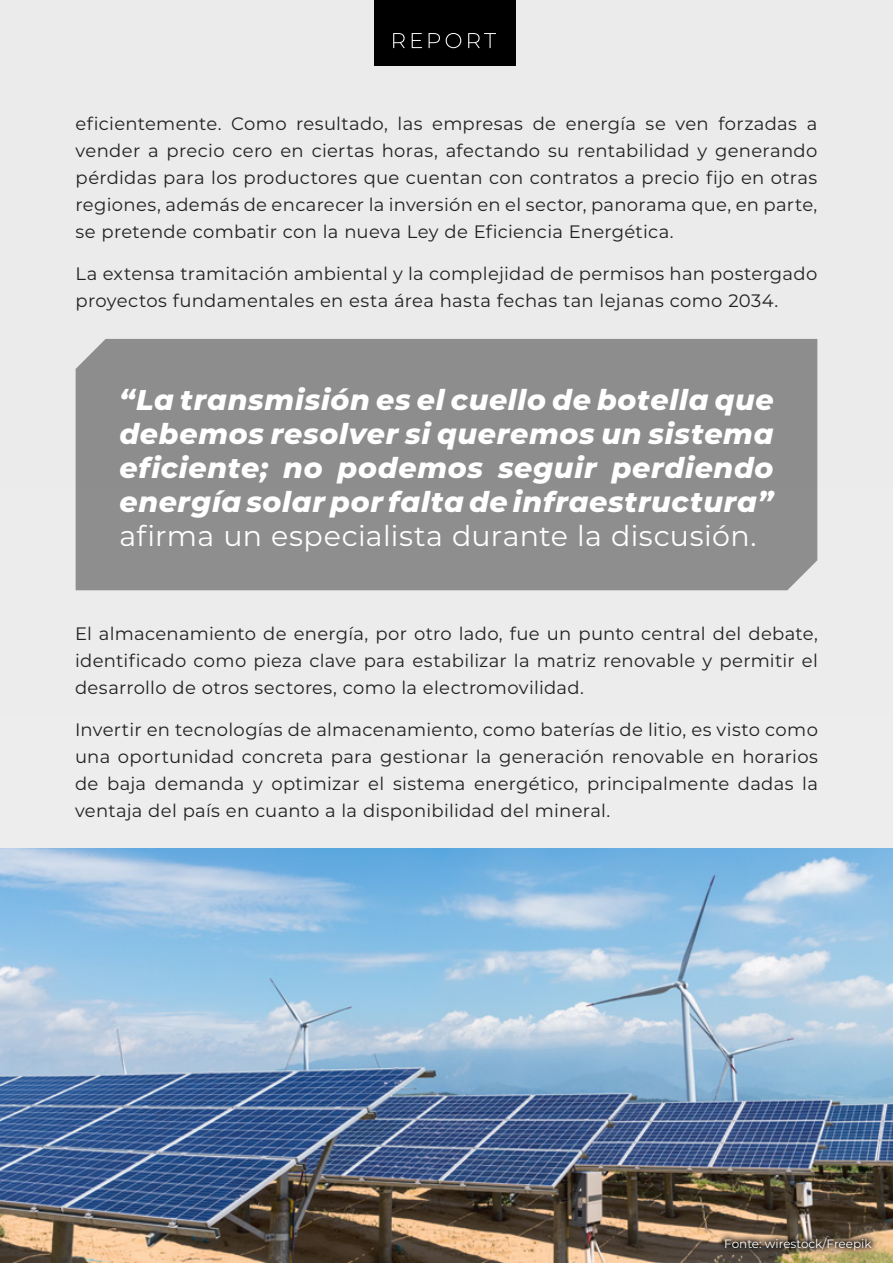
<style>
.page{position:relative;width:893px;height:1263px;background:#ebebeb}
.page>*{position:absolute;margin:0;border:0;box-sizing:border-box;transform-origin:0 0}
.t1{font:italic 800 28.5px/34.2px "Montserrat";letter-spacing:.025em;color:#fff;text-align:justify}
.t2{font:28.5px "Montserrat";letter-spacing:.01em;color:#fff}
.t3{font:18px/27px "Montserrat";letter-spacing:.015em;color:#212121;text-align:justify}
.t4{font:12px "Montserrat";color:#fff}
</style>
<div class="page">
<div style="left:374px;top:0;width:141px;height:66px;background:#000"></div>
<svg style="left:393px;top:33px;width:103px;height:15px"></svg>
<div style="left:76px;top:339px;width:741px;height:251px;background:#8d8d8d"></div>
<img style="left:0;top:848px;width:893px;height:415px">
<svg style="left:718px;top:1232px;width:160px;height:24px;background:#796750"></svg>
<p class="t3" style="left:76px;top:109px;width:743px">eficientemente. Como resultado, las empresas de energía se ven forzadas a vender a precio cero en ciertas horas, afectando su rentabilidad y generando pérdidas para los productores que cuentan con contratos a precio fijo en otras regiones, además de encarecer la inversión en el sector, panorama que, en parte, se pretende combatir con la nueva Ley de Eficiencia Energética.</p>
<p class="t3" style="left:76px;top:259px;width:743px">La extensa tramitación ambiental y la complejidad de permisos han postergado proyectos fundamentales en esta área hasta fechas tan lejanas como 2034.</p>
<h1 class="t1" style="left:119px;top:381px;width:656px">“La transmisión es el cuello de botella que debemos resolver si queremos un sistema eficiente; no podemos seguir perdiendo energía solar por falta de infraestructura”</h1>
<h1 class="t2" style="left:119px;top:517px;width:639px">afirma un especialista durante la discusión.</h1>
<p class="t3" style="left:75px;top:619px;width:744px">El almacenamiento de energía, por otro lado, fue un punto central del debate, identificado como pieza clave para estabilizar la matriz renovable y permitir el desarrollo de otros sectores, como la electromovilidad.</p>
<p class="t3" style="left:75px;top:715px;width:744px">Invertir en tecnologías de almacenamiento, como baterías de litio, es visto como una oportunidad concreta para gestionar la generación renovable en horarios de baja demanda y optimizar el sistema energético, principalmente dadas la ventaja del país en cuanto a la disponibilidad del mineral.</p>
<p class="t4" style="left:724px;top:1235px;width:149px">Fonte: wirestock/Freepik</p>
</div>
